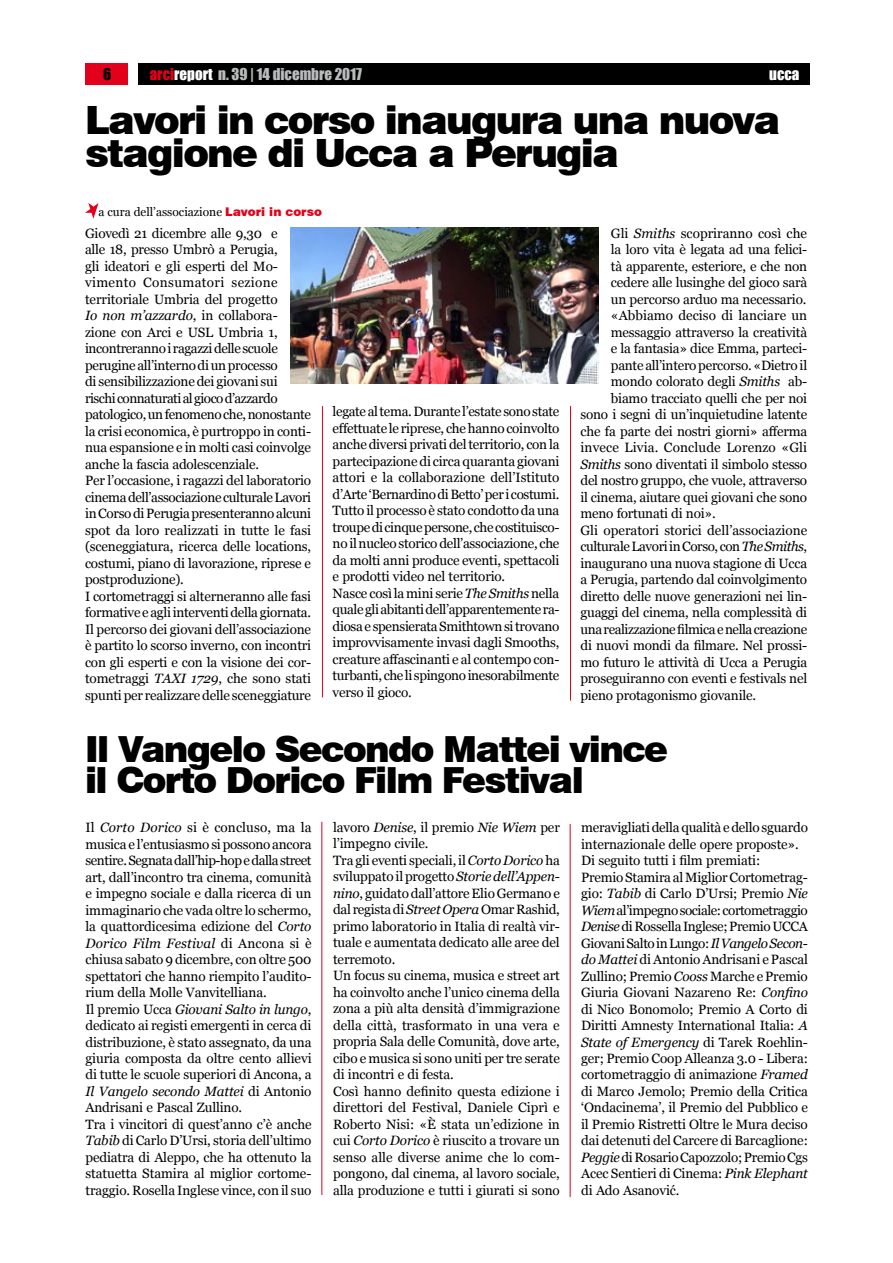
<style>
.page{position:relative;width:893px;height:1263px;background:#fff}
.page>*{position:absolute;margin:0;border:0;box-sizing:border-box;transform-origin:0 0}
.t1{font:900 39px/33px "Swiss 721 BT";letter-spacing:-.045em;color:#000}
.t2{font:900 36px/31.5px "Swiss 721 BT";letter-spacing:-.045em;color:#000}
.t3{font:15px "Impact";color:#b9bbbc}
.t4{font:15px "Impact";color:#fff}
.t5{font:15px "Impact";color:#000}
.t6{font:13.5px/16.5px "Georgia";letter-spacing:-.015em;color:#000}
.t7{font:13.5px "Georgia";letter-spacing:.005em;color:#000}
.t8{font:13.5px "Georgia";letter-spacing:.01em;color:#000}
.t9{font:12px "Georgia";color:#000}
.s1{color:#e2001a}
.s2{color:#fff}
.s3{font-family:"Swiss 721 BT";font-weight:900;color:#e2001a}
.s4{font-style:italic}
</style>
<div class="page">
<div style="left:85px;top:64px;width:43px;height:21px;background:#e2001a"></div>
<div style="left:138px;top:64px;width:672px;height:21px;background:#000"></div>
<hr style="left:322px;top:406px;width:1px;height:291px;background:#e2001a">
<hr style="left:570px;top:406px;width:1px;height:295px;background:#e2001a">
<svg style="left:85px;top:203px;width:14px;height:16px"></svg>
<hr style="left:321px;top:822px;width:1px;height:373px;background:#e2001a">
<hr style="left:570px;top:824px;width:1px;height:373px;background:#e2001a">
<img style="left:291px;top:227px;width:307px;height:156px">
<p class="t5" style="left:103px;top:62px;width:10px">6</p>
<p class="t3" style="left:150px;top:62px;width:214px"><span class="s1">arci</span><span class="s2">report</span> n. 39 | 14 dicembre 2017</p>
<p class="t4" style="left:769px;top:62px;width:32px">ucca</p>
<h1 class="t1" style="left:85px;top:103px;width:697px">Lavori in corso inaugura una nuova stagione di Ucca a Perugia</h1>
<p class="t9" style="left:99px;top:204px;width:225px">a cura dell’associazione <span class="s3">Lavori in corso</span></p>
<p class="t6" style="left:85px;top:225px;width:228px">Giovedì 21 dicembre alle 9,30 e<br>alle 18, presso Umbrò a Perugia,<br>gli ideatori e gli esperti del Mo&shy;vimento Consumatori sezione territoriale Umbria del progetto<br><span class="s4">Io non m’azzardo</span>, in collabora&shy;zione con Arci e USL Umbria 1, incontreranno i ragazzi delle scuole perugine all’interno di un processo<br>di sensibilizzazione dei giovani sui rischi connaturati al gioco d’azzardo patologico, un fenomeno che, nonostante la crisi economica, è purtroppo in conti&shy;nua espansione e in molti casi coinvolge anche la fascia adolescenziale.<br>Per l’occasione, i ragazzi del laboratorio cinema dell’associazione culturale Lavori in Corso di Perugia presenteranno alcuni spot da loro realizzati in tutte le fasi (sceneggiatura, ricerca delle locations, costumi, piano di lavorazione, riprese e postproduzione).<br>I cortometraggi si alterneranno alle fasi formative e agli interventi della giornata.<br>Il percorso dei giovani dell’associazione è partito lo scorso inverno, con incontri con gli esperti e con la visione dei cor&shy;tometraggi <span class="s4">TAXI 1729</span>, che sono stati spunti per realizzare delle sceneggiature</p>
<p class="t6" style="left:333px;top:404px;width:228px">legate al tema. Durante l’estate sono state effettuate le riprese, che hanno coinvolto anche diversi privati del territorio, con la partecipazione di circa quaranta giovani attori e la collaborazione dell’Istituto d’Arte ‘Bernardino di Betto’ per i costumi.<br>Tutto il processo è stato condotto da una troupe di cinque persone, che costituisco&shy;no il nucleo storico dell’associazione, che da molti anni produce eventi, spettacoli e prodotti video nel territorio.<br>Nasce così la mini serie <span class="s4">The Smiths</span> nella quale gli abitanti dell’apparentemente ra&shy;diosa e spensierata Smithtown si trovano improvvisamente invasi dagli Smooths, creature affascinanti e al contempo con&shy;turbanti, che li spingono inesorabilmente verso il gioco.</p>
<p class="t6" style="left:611px;top:225px;width:198px">Gli <span class="s4">Smiths</span> scopriranno così che</p>
<p class="t6" style="left:611px;top:241px;width:198px">la loro vita è legata ad una felici-</p>
<p class="t6" style="left:611px;top:258px;width:198px">tà apparente, esteriore, e che non</p>
<p class="t6" style="left:611px;top:274px;width:198px">cedere alle lusinghe del gioco sarà</p>
<p class="t6" style="left:611px;top:291px;width:197px">un percorso arduo ma necessario.</p>
<p class="t7" style="left:611px;top:307px;width:198px">«Abbiamo deciso di lanciare un</p>
<p class="t6" style="left:611px;top:324px;width:198px">messaggio attraverso la creatività</p>
<p class="t6" style="left:611px;top:340px;width:198px">e la fantasia» dice Emma, parteci-</p>
<p class="t6" style="left:611px;top:357px;width:198px">pante all’intero percorso. «Dietro il</p>
<p class="t6" style="left:611px;top:373px;width:198px">mondo colorato degli <span class="s4">Smiths</span> ab-</p>
<p class="t6" style="left:611px;top:390px;width:198px">biamo tracciato quelli che per noi</p>
<p class="t6" style="left:580px;top:406px;width:228px">sono i segni di un’inquietudine latente</p>
<p class="t6" style="left:580px;top:423px;width:228px">che fa parte dei nostri giorni» afferma</p>
<p class="t8" style="left:580px;top:439px;width:228px">invece Livia. Conclude Lorenzo «Gli</p>
<p class="t6" style="left:580px;top:456px;width:228px"><span class="s4">Smiths</span> sono diventati il simbolo stesso</p>
<p class="t6" style="left:580px;top:472px;width:228px">del nostro gruppo, che vuole, attraverso</p>
<p class="t6" style="left:580px;top:489px;width:228px">il cinema, aiutare quei giovani che sono</p>
<p class="t6" style="left:580px;top:505px;width:137px">meno fortunati di noi».</p>
<p class="t7" style="left:580px;top:522px;width:228px">Gli operatori storici dell’associazione</p>
<p class="t6" style="left:580px;top:538px;width:228px">culturale Lavori in Corso, con <span class="s4">The Smiths</span>,</p>
<p class="t6" style="left:580px;top:555px;width:228px">inaugurano una nuova stagione di Ucca</p>
<p class="t6" style="left:580px;top:571px;width:228px">a Perugia, partendo dal coinvolgimento</p>
<p class="t6" style="left:580px;top:588px;width:228px">diretto delle nuove generazioni nei lin-</p>
<p class="t6" style="left:580px;top:604px;width:228px">guaggi del cinema, nella complessità di</p>
<p class="t6" style="left:580px;top:621px;width:228px">una realizzazione filmica e nella creazione</p>
<p class="t6" style="left:580px;top:637px;width:228px">di nuovi mondi da filmare. Nel prossi-</p>
<p class="t6" style="left:580px;top:654px;width:228px">mo futuro le attività di Ucca a Perugia</p>
<p class="t6" style="left:580px;top:670px;width:228px">proseguiranno con eventi e festivals nel</p>
<p class="t6" style="left:580px;top:687px;width:177px">pieno protagonismo giovanile.</p>
<h2 class="t2" style="left:85px;top:733px;width:585px">Il Vangelo Secondo Mattei vince il Corto Dorico Film Festival</h2>
<p class="t6" style="left:86px;top:819px;width:228px">Il <span class="s4">Corto Dorico</span> si è concluso, ma la musica e l’entusiasmo si possono ancora sentire. Segnata dall’hip-hop e dalla street art, dall’incontro tra cinema, comunità e impegno sociale e dalla ricerca di un immaginario che vada oltre lo schermo, la quattordicesima edizione del <span class="s4">Corto Dorico Film Festival</span> di Ancona si è chiusa sabato 9 dicembre, con oltre 500 spettatori che hanno riempito l’audito&shy;rium della Molle Vanvitelliana.<br>Il premio Ucca <span class="s4">Giovani Salto in lungo</span>, dedicato ai registi emergenti in cerca di distribuzione, è stato assegnato, da una giuria composta da oltre cento allievi di tutte le scuole superiori di Ancona, a <span class="s4">Il Vangelo secondo Mattei</span> di Antonio Andrisani e Pascal Zullino.<br>Tra i vincitori di quest’anno c’è anche <span class="s4">Tabib</span> di Carlo D’Ursi, storia dell’ultimo pediatra di Aleppo, che ha ottenuto la statuetta Stamira al miglior cortome&shy;traggio. Rosella Inglese vince, con il suo</p>
<p class="t6" style="left:333px;top:819px;width:228px">lavoro <span class="s4">Denise</span>, il premio <span class="s4">Nie Wiem</span> per l’impegno civile.<br>Tra gli eventi speciali, il <span class="s4">Corto Dorico</span> ha sviluppato il progetto <span class="s4">Storie dell’Appen&shy;nino</span>, guidato dall’attore Elio Germano e dal regista di <span class="s4">Street Opera</span> Omar Rashid, primo laboratorio in Italia di realtà vir&shy;tuale e aumentata dedicato alle aree del terremoto.<br>Un focus su cinema, musica e street art ha coinvolto anche l’unico cinema della zona a più alta densità d’immigrazione della città, trasformato in una vera e propria Sala delle Comunità, dove arte, cibo e musica si sono uniti per tre serate di incontri e di festa.<br>Così hanno definito questa edizione i direttori del Festival, Daniele Ciprì e Roberto Nisi: «È stata un’edizione in cui <span class="s4">Corto Dorico</span> è riuscito a trovare un senso alle diverse anime che lo com&shy;pongono, dal cinema, al lavoro sociale, alla produzione e tutti i giurati si sono</p>
<p class="t6" style="left:581px;top:819px;width:228px">meravigliati della qualità e dello sguardo internazionale delle opere proposte».<br>Di seguito tutti i film premiati:<br>Premio Stamira al Miglior Cortometrag&shy;gio: <span class="s4">Tabib</span> di Carlo D’Ursi; Premio <span class="s4">Nie Wiem</span> al’impegno sociale: cortometraggio <span class="s4">Denise</span> di Rossella Inglese; Premio UCCA Giovani Salto in Lungo: <span class="s4">Il Vangelo Secon&shy;do Mattei</span> di Antonio Andrisani e Pascal Zullino; Premio <span class="s4">Cooss</span> Marche e Premio Giuria Giovani Nazareno Re: <span class="s4">Confino </span>di Nico Bonomolo; Premio A Corto di Diritti Amnesty International Italia: <span class="s4">A State of Emergency</span> di Tarek Roehlin&shy;ger; Premio Coop Alleanza 3.0 - Libera: cortometraggio di animazione <span class="s4">Framed </span>di Marco Jemolo; Premio della Critica ‘Ondacinema’, il Premio del Pubblico e il Premio Ristretti Oltre le Mura deciso dai detenuti del Carcere di Barcaglione:<br><span class="s4">Peggie</span> di Rosario Capozzolo; Premio Cgs Acec Sentieri di Cinema: <span class="s4">Pink Elephant </span>di Ado Asanović.</p>
</div>
